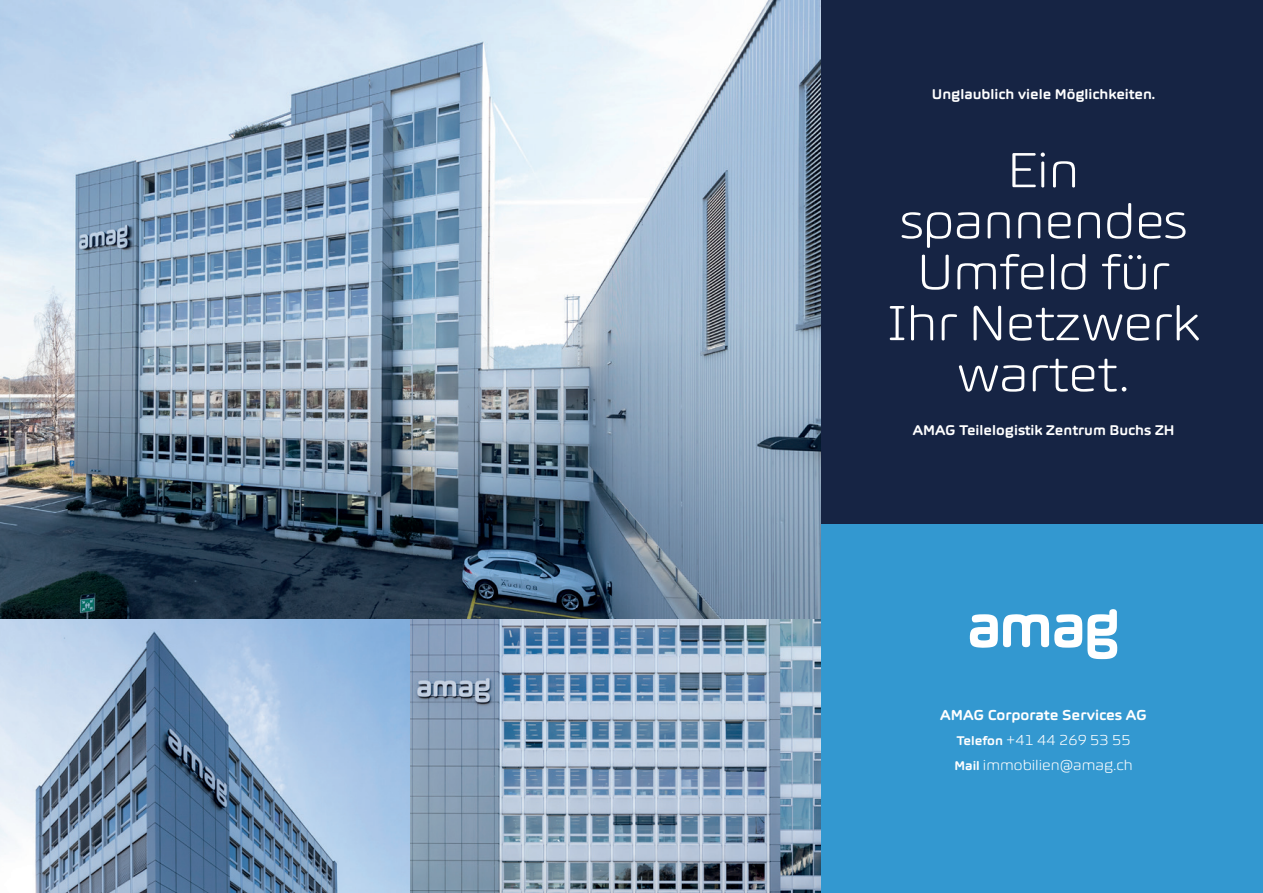
<style>
.page{position:relative;width:1263px;height:893px;background:#fff}
.page>*{position:absolute;margin:0;border:0;box-sizing:border-box;transform-origin:0 0}
.t1{font:300 52.5px/51px "AMAG Display";color:#fff;text-align:center}
.t2{font:300 15.3px/24.9px "AMAG Display";color:#fff;text-align:center}
.t3{font:700 15px "AMAG Display";color:#fff}
.s1{font-weight:700}
.s2{font-weight:700;font-size:13.5px}
</style>
<div class="page">
<div style="left:820px;top:0;width:443px;height:524px;background:#162444"></div>
<div style="left:820px;top:524px;width:443px;height:369px;background:#3398d0"></div>
<img style="left:0;top:619px;width:821px;height:274px">
<svg style="left:410px;top:619px;width:410px;height:274px;background:#8ba2ba"></svg>
<img style="left:0;top:0;width:821px;height:619px">
<svg style="left:970px;top:609px;width:147px;height:50px"></svg>
<p class="t3" style="left:932px;top:86px;width:225px">Unglaublich viele Möglichkeiten.</p>
<h1 class="t1" style="left:887px;top:143px;width:314px">Ein spannendes<br>Umfeld für<br>Ihr Netzwerk wartet.</h1>
<p class="t3" style="left:913px;top:422px;width:263px">AMAG Teilelogistik Zentrum Buchs ZH</p>
<p class="t2" style="left:940px;top:703px;width:208px"><span class="s1">AMAG Corporate Services AG<br></span><span class="s2">Telefon</span> +41 44 269 53 55<br><span class="s2">Mail</span> immobilien@amag.ch</p>
</div>
